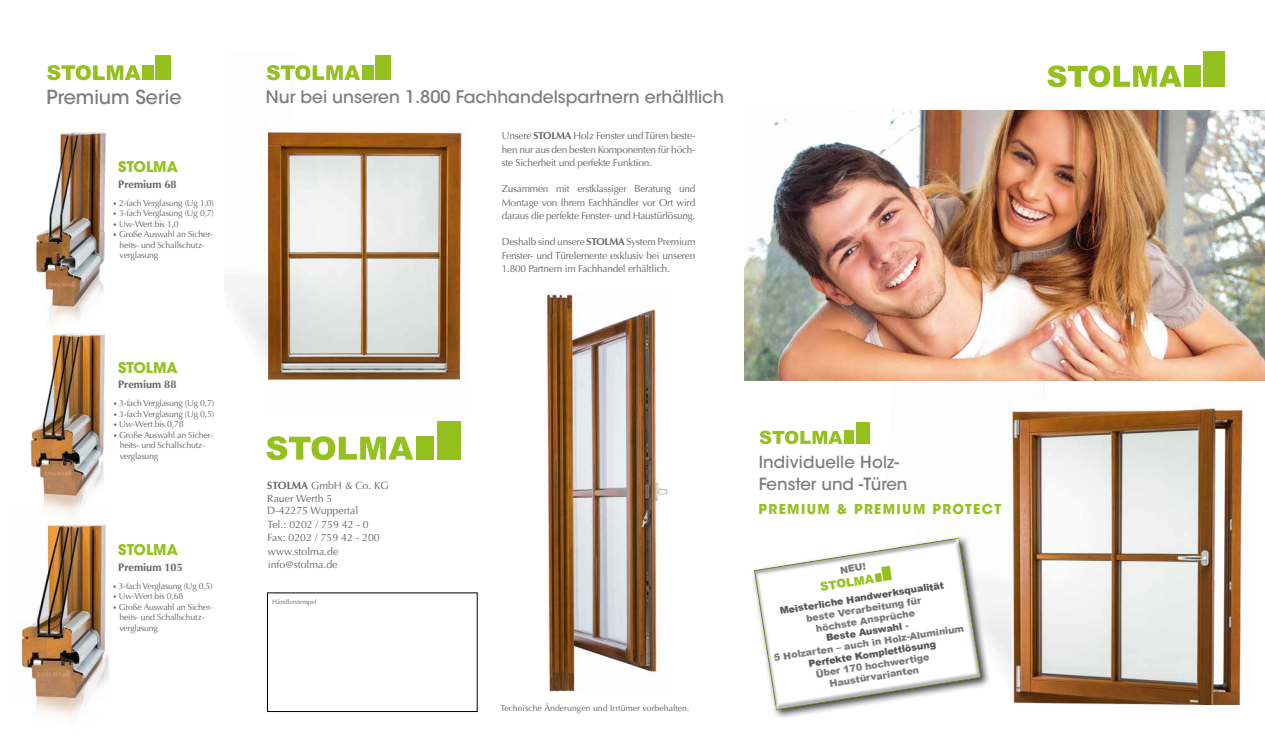
<style>
.page{position:relative;width:1265px;height:737px;background:#fff}
.page>*{position:absolute;margin:0;border:0;box-sizing:border-box;transform-origin:0 0}
.t1{font:500 19.25px "ITC Avant Garde Std";color:#7c7b7b}
.t2{font:500 17.15px "ITC Avant Garde Std";color:#7c7b7b}
.t3{font:500 16.62px/21.9px "ITC Avant Garde Std";letter-spacing:.01em;color:#7c7b7b}
.t4{font:700 14.7px "ITC Avant Garde Std";color:#95c11f}
.t5{font:700 13.56px "ITC Avant Garde Std";letter-spacing:.1em;color:#95c11f}
.t6{font:900 11.81px "Arial";color:#95c11f}
.t7{font:700 10.94px "Optima";color:#646363}
.t8{font:10.5px/12.6px "Optima";color:#646363}
.t9{font:10.06px/13.6px "Optima";letter-spacing:-.02em;color:#646363;text-align:justify}
.t10{font:900 9.62px/11.4px "Arial";color:#7c7b7b;text-align:center}
.t11{font:900 9.62px "Arial";color:#575756}
.t12{font:8.75px/10.5px "Optima";letter-spacing:-.02em;color:#646363}
.t13{font:8.75px "Optima";color:#646363}
.t14{font:6.48px "Optima";color:#646363}
.s1{font-size:7px}
.s2{font-weight:700}
.s3{font-size:10.5px}
.s4{color:#575756}
</style>
<div class="page">
<img style="left:1013px;top:408px;width:230px;height:296px">
<img style="left:235px;top:75px;width:41px;height:304px">
<img style="left:744px;top:110px;width:521px;height:271px">
<img style="left:547px;top:293px;width:121px;height:399px">
<svg style="left:1047px;top:65px;width:135px;height:22px"></svg>
<div style="left:1203px;top:52px;width:22px;height:35px;background:#95c11f"></div>
<div style="left:1185px;top:66px;width:16px;height:21px;background:#95c11f"></div>
<svg style="left:266px;top:436px;width:147px;height:24px"></svg>
<div style="left:437px;top:421px;width:24px;height:39px;background:#95c11f"></div>
<div style="left:416px;top:436px;width:18px;height:24px;background:#95c11f"></div>
<img style="left:269px;top:120px;width:198px;height:262px">
<img style="left:20px;top:546px;width:86px;height:103px">
<svg style="left:760px;top:430px;width:82px;height:14px"></svg>
<div style="left:856px;top:422px;width:13px;height:22px;background:#95c11f"></div>
<div style="left:844px;top:431px;width:10px;height:13px;background:#95c11f"></div>
<svg style="left:47px;top:65px;width:94px;height:15px"></svg>
<div style="left:156px;top:56px;width:15px;height:24px;background:#95c11f"></div>
<div style="left:143px;top:65px;width:11px;height:15px;background:#95c11f"></div>
<svg style="left:267px;top:65px;width:93px;height:15px"></svg>
<div style="left:375px;top:56px;width:15px;height:24px;background:#95c11f"></div>
<div style="left:362px;top:65px;width:11px;height:15px;background:#95c11f"></div>
<img style="left:36px;top:132px;width:70px;height:192px">
<img style="left:30px;top:333px;width:76px;height:213px">
<img style="left:21px;top:649px;width:88px;height:69px">
<div style="left:751px;top:535px;width:240px;height:185px;background:#000;opacity:.75"></div>
<svg style="left:753px;top:536px;width:229px;height:175px"></svg>
<svg style="left:875px;top:566px;width:17px;height:16px"></svg>
<h1 class="t1" style="left:47px;top:85px;width:136px">Premium Serie</h1>
<h3 class="t4" style="left:118px;top:157px;width:61px">STOLMA</h3>
<p class="t7" style="left:118px;top:177px;width:60px">Premium 68</p>
<p class="t12" style="left:113px;top:198px;width:103px"><span class="s1">•</span> 2-fach Verglasung (Ug 1,0)</p>
<p class="t12" style="left:113px;top:208px;width:103px"><span class="s1">•</span> 3-fach Verglasung (Ug 0,7)</p>
<p class="t12" style="left:113px;top:219px;width:67px"><span class="s1">•</span> Uw-Wert bis 1,0</p>
<p class="t12" style="left:120px;top:229px;width:94px;text-indent:-7px"><span class="s1">•</span> Große Auswahl an Sicher&shy;heits- und Schallschutz&shy;verglasung</p>
<h3 class="t4" style="left:118px;top:357px;width:61px">STOLMA</h3>
<p class="t7" style="left:118px;top:378px;width:60px">Premium 88</p>
<p class="t12" style="left:113px;top:398px;width:103px"><span class="s1">•</span> 3-fach Verglasung (Ug 0,7)</p>
<p class="t12" style="left:113px;top:409px;width:103px"><span class="s1">•</span> 3-fach Verglasung (Ug 0,5)</p>
<p class="t12" style="left:113px;top:419px;width:72px"><span class="s1">•</span> Uw-Wert bis 0,78</p>
<p class="t12" style="left:120px;top:430px;width:94px;text-indent:-7px"><span class="s1">•</span> Große Auswahl an Sicher&shy;heits- und Schallschutz&shy;verglasung</p>
<h3 class="t4" style="left:118px;top:540px;width:61px">STOLMA</h3>
<p class="t7" style="left:118px;top:561px;width:66px">Premium 105</p>
<p class="t12" style="left:113px;top:580px;width:102px"><span class="s1">•</span> 3-fach Verglasung (Ug 0,5)</p>
<p class="t12" style="left:113px;top:591px;width:72px"><span class="s1">•</span> Uw-Wert bis 0,68</p>
<p class="t12" style="left:119px;top:601px;width:94px;text-indent:-7px"><span class="s1">•</span> Große Auswahl an Sicher&shy;heits- und Schallschutz&shy;verglasung</p>
<h2 class="t2" style="left:266px;top:86px;width:460px">Nur bei unseren 1.800 Fachhandelspartnern erhältlich</h2>
<p class="t9" style="left:502px;top:129px;width:195px">Unsere <span class="s2">STOLMA</span> Holz Fenster und Türen beste&shy;hen nur aus den besten Komponenten für höch&shy;ste Sicherheit und perfekte Funktion.</p>
<p class="t9" style="left:502px;top:182px;width:195px">Zusammen mit erstklassiger Beratung und Montage von Ihrem Fachhändler vor Ort wird daraus die perfekte Fenster- und Haustürlösung.</p>
<p class="t9" style="left:502px;top:235px;width:195px">Deshalb sind unsere <span class="s2">STOLMA</span> System Premium Fenster- und Türelemente exklusiv bei unseren 1.800 Partnern im Fachhandel erhält<span class="s3">lich.</span></p>
<p class="t8" style="left:267px;top:479px;width:123px"><span class="s2">STOLMA</span> GmbH &amp; Co. KG<br>Rauer Werth 5<br>D-42275 Wuppertal</p>
<p class="t8" style="left:268px;top:518px;width:114px">Tel.: 0202 / 759 42 - 0<br>Fax: 0202 / 759 42 - 200</p>
<p class="t8" style="left:268px;top:545px;width:72px">www.stolma.de info@stolma.de</p>
<p class="t14" style="left:272px;top:597px;width:46px">Händlerstempel</p>
<p class="t13" style="left:500px;top:703px;width:191px">Technische Änderungen und Irrtümer vorbehalten.</p>
<h3 class="t3" style="left:759px;top:451px;width:150px">Individuelle Holz-<br>Fenster und -Türen</h3>
<h3 class="t5" style="left:759px;top:500px;width:244px">PREMIUM &amp; PREMIUM PROTECT</h3>
<p class="t10" style="left:839px;top:564px;width:27px;rotate:-9deg">NEU!</p>
<p class="t6" style="left:819px;top:578px;width:56px;rotate:-9deg">STOLMA</p>
<p class="t11" style="left:779px;top:604px;width:168px;rotate:-9deg">Meisterliche Handwerksqualität</p>
<p class="t10" style="left:768px;top:618px;width:194px;rotate:-9deg">beste Verarbeitung für<br>höchste Ansprüche<br><span class="s4">Beste Auswahl</span> -<br>5 Holzarten – auch in Holz-Aluminium</p>
<p class="t11" style="left:808px;top:657px;width:130px;rotate:-9deg">Perfekte Komplettlösung</p>
<p class="t10" style="left:815px;top:668px;width:116px;rotate:-9deg">Über 170 hochwertige<br>Haustürvarianten</p>
</div>
